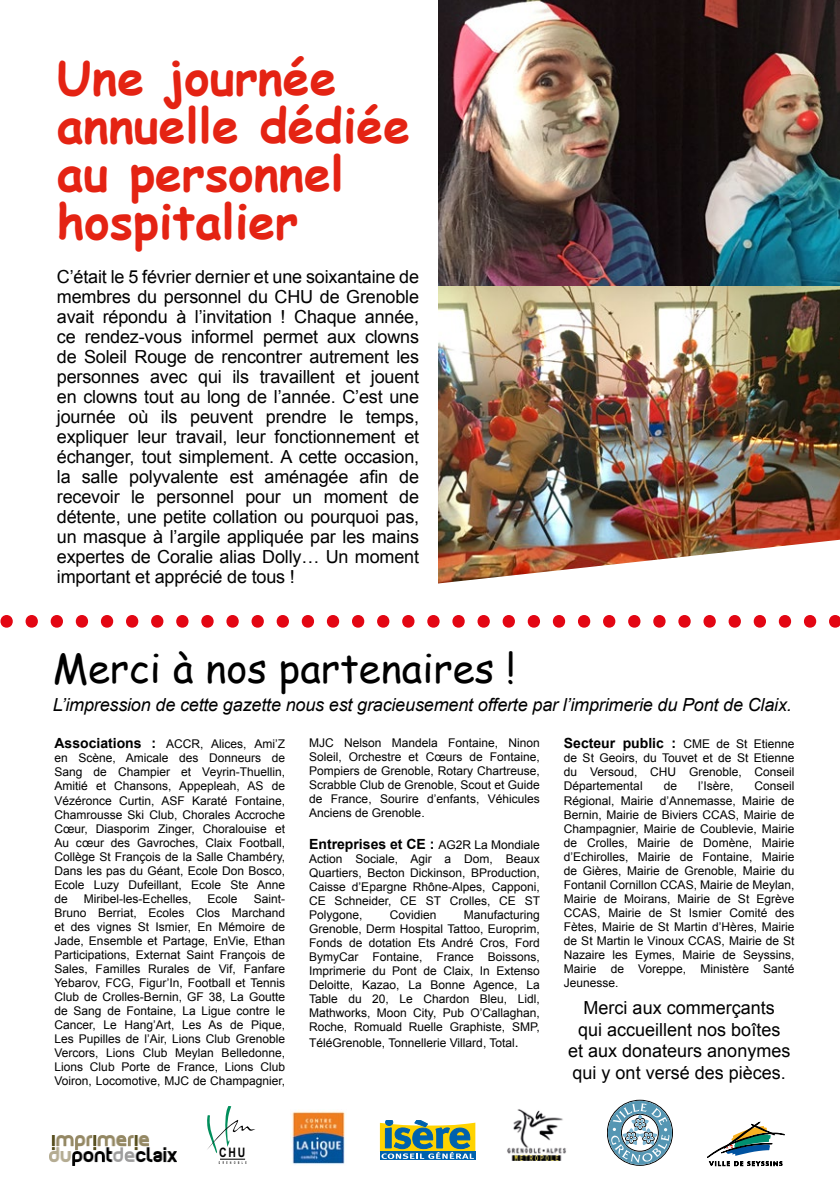
<style>
.page{position:relative;width:840px;height:1191px;background:#fff}
.page>*{position:absolute;margin:0;border:0;box-sizing:border-box;transform-origin:0 0}
.t1{font:110px "Minion Pro";color:#e30613}
.t2{font:700 48px/48px "Comic Sans MS";color:#e42313}
.t3{font:40px "Comic Sans MS";color:#000}
.t4{font:18px/20px "Arial";color:#000;text-align:justify}
.t5{font:italic 18px "Arial";letter-spacing:-.01em;color:#000}
.t6{font:700 14px "Arial";color:#000}
.t7{font:700 13px "Arial Narrow";color:#000}
.t8{font:12px/14px "Arial";color:#000;text-align:justify}
.t9{font:700 3.8px "Arial Narrow";letter-spacing:1.2em;color:#000;scale:.58 1}
.s1{font-weight:700;font-size:14px}
.s2{font-weight:400;font-size:12px}
.s3{font-size:14px}
</style>
<div class="page">
<img style="left:438px;top:0;width:401px;height:286px">
<img style="left:438px;top:286px;width:401px;height:254px">
<img style="left:438px;top:540px;width:399px;height:44px">
<img style="left:50px;top:1135px;width:126px;height:30px">
<svg style="left:607px;top:1100px;width:64px;height:64px"></svg>
<img style="left:507px;top:1109px;width:59px;height:51px">
<svg style="left:707px;top:1122px;width:77px;height:43px"></svg>
<div style="left:379px;top:1151px;width:96px;height:9px;background:#0061ad"></div>
<svg style="left:380px;top:1121px;width:95px;height:38px"></svg>
<img style="left:290px;top:1111px;width:55px;height:53px">
<svg style="left:207px;top:1106px;width:48px;height:53px"></svg>
<h2 class="t2" style="left:57px;top:52px;width:354px">Une journée annuelle dédiée au personnel hospitalier</h2>
<p class="t4" style="left:57px;top:267px;width:363px">C’était le 5 février dernier et une soixantaine de membres du personnel du CHU de Grenoble avait répondu à l’invitation ! Chaque année, ce rendez-vous informel permet aux clowns de Soleil Rouge de rencontrer autrement les personnes avec qui ils travaillent et jouent en clowns tout au long de l’année. C’est une journée où ils peuvent prendre le temps, expliquer leur travail, leur fonctionnement et échanger, tout simplement. A cette occasion, la salle polyvalente est aménagée afin de recevoir le personnel pour un moment de détente, une petite collation ou pourquoi pas, un masque à l’argile appliquée par les mains expertes de Coralie alias Dolly… Un moment important et apprécié de tous !</p>
<h1 class="t1" style="left:-6px;top:517px;width:854px">..................................</h1>
<h3 class="t3" style="left:53px;top:638px;width:464px">Merci à nos partenaires !</h3>
<h3 class="t5" style="left:53px;top:693px;width:740px">L’impression de cette gazette nous est gracieusement offerte par l’imprimerie du Pont de Claix.</h3>
<p class="t8" style="left:54px;top:737px;width:232px"><span class="s1">Associations :</span> ACCR, Alices, Ami’Z en Scène, Amicale des Donneurs de Sang de Champier et Veyrin-Thuellin, Amitié et Chansons, Appepleah, AS de Vézéronce Curtin, ASF Karaté Fontaine, Chamrousse Ski Club, Chorales Accroche Cœur, Diasporim Zinger, Choralouise et Au cœur des Gavroches, Claix Football, Collège St François de la Salle Chambéry, Dans les pas du Géant, Ecole Don Bosco, Ecole Luzy Dufeillant, Ecole Ste Anne de</p>
<p class="t8" style="left:54px;top:891px;width:232px;text-indent:199px">Saint-Bruno Berriat, Ecoles Clos Marchand et des vignes St Ismier, En Mémoire de Jade, Ensemble et Partage, EnVie, Ethan Participations, Externat Saint François de Sales, Familles Rurales de Vif, Fanfare Yebarov, FCG, Figur’In, Football et Tennis Club de Crolles-Bernin, GF 38, La Goutte de Sang de Fontaine, La Ligue contre le Cancer, Le Hang’Art, Les As de Pique, Les Pupilles de l’Air, Lions Club Grenoble Vercors, Lions Club Meylan Belledonne, Lions Club Porte de France, Lions Club Voiron, Locomotive, MJC de Champagnier,</p>
<p class="t8" style="left:84px;top:891px;width:109px">Miribel-les-Echelles,</p>
<p class="t8" style="left:207px;top:891px;width:32px">Ecole</p>
<p class="t8" style="left:309px;top:736px;width:232px">MJC Nelson Mandela Fontaine, Ninon Soleil, Orchestre et Cœurs de Fontaine, Pompiers de Grenoble, Rotary Chartreuse, Scrabble Club de Grenoble, Scout et Guide de France, Sourire d’enfants, Véhicules Anciens de Grenoble.</p>
<p class="t6" style="left:309px;top:835px;width:232px">Entreprises et CE : <span class="s2">AG2R La Mondiale</span></p>
<p class="t8" style="left:309px;top:852px;width:232px">Action Sociale, Agir a Dom, Beaux Quartiers, Becton Dickinson, BProduction, Caisse d’Epargne Rhône-Alpes, Capponi, CE Schneider, CE ST Crolles, CE ST Polygone,</p>
<p class="t8" style="left:309px;top:908px;width:232px;text-indent:154px">Manufacturing Grenoble, Derm Hospital Tattoo, Europrim, Fonds de dotation Ets André Cros, Ford BymyCar Fontaine, France Boissons, Imprimerie du Pont de Claix, In Extenso Deloitte, Kazao, La Bonne Agence, La Table du 20, Le Chardon Bleu, Lidl, Mathworks, Moon City, Pub O’Callaghan, Roche, Romuald Ruelle Graphiste, SMP,</p>
<p class="t8" style="left:309px;top:1036px;width:211px">TéléGrenoble, Tonnellerie Villard, Total<span class="s3">.</span></p>
<p class="t8" style="left:389px;top:908px;width:48px">Covidien</p>
<p class="t7" style="left:219px;top:1142px;width:28px">CHU</p>
<p class="t9" style="left:219px;top:1160px;width:50px">GRENOBLE</p>
<p class="t6" style="left:563px;top:734px;width:232px">Secteur public : <span class="s2">CME de St Etienne</span></p>
<p class="t8" style="left:563px;top:751px;width:232px">de St Geoirs, du Touvet et de St Etienne du Versoud, CHU Grenoble, Conseil Départemental</p>
<p class="t8" style="left:563px;top:779px;width:232px;text-indent:190px">Conseil Régional, Mairie d’Annemasse, Mairie de Bernin, Mairie de Biviers CCAS, Mairie de Champagnier, Mairie de Coublevie, Mairie de Crolles, Mairie de Domène, Mairie d’Echirolles, Mairie de Fontaine, Mairie de Gières, Mairie de Grenoble, Mairie du Fontanil Cornillon CCAS, Mairie de Meylan, Mairie de Moirans, Mairie de St Egrève CCAS, Mairie de St Ismier Comité des Fètes, Mairie de St Martin d’Hères, Mairie de St Martin le Vinoux CCAS, Mairie de St Nazaire les Eymes, Mairie de Seyssins, Mairie de Voreppe, Ministère Santé Jeunesse.</p>
<p class="t8" style="left:663px;top:779px;width:15px">de</p>
<p class="t8" style="left:697px;top:779px;width:37px">l’Isère,</p>
<h3 class="t4" style="left:567px;top:997px;width:224px;line-height:21.6px;text-align:center">Merci aux commerçants<br>qui accueillent nos boîtes<br>et aux donateurs anonymes qui y ont versé des pièces.</h3>
</div>
